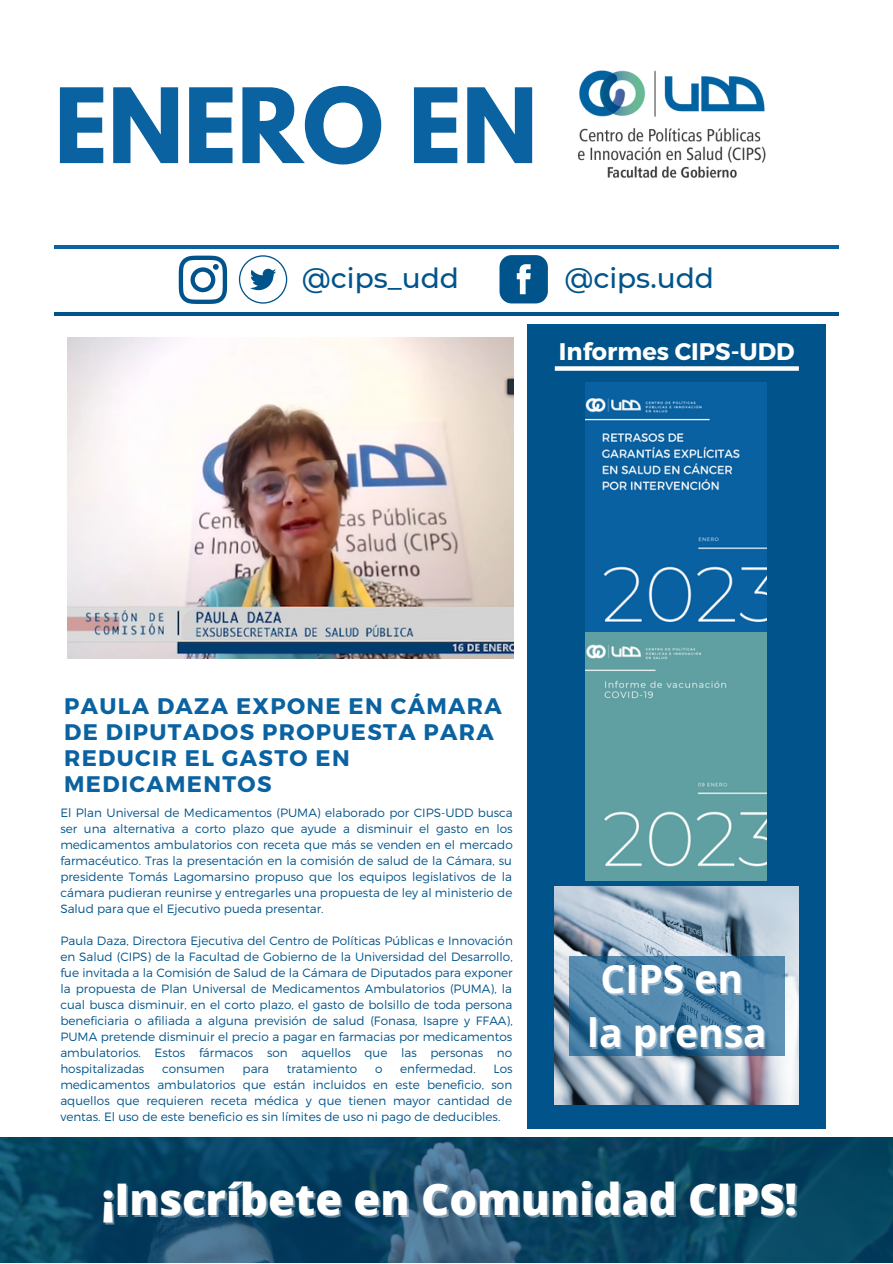
<style>
.page{position:relative;width:893px;height:1264px;background:#fff}
.page>*{position:absolute;margin:0;border:0;box-sizing:border-box;transform-origin:0 0}
.t1{font:700 91.8px "League Spartan";color:#0a62a1}
.t2{font:800 43.65px "Open Sans";color:#fff}
.t3{font:700 39px/54px "Open Sans";color:#fff;text-align:center}
.t4{font:500 28.05px "Montserrat";color:#01548b}
.t5{font:700 24px "Montserrat";color:#fff}
.t6{font:700 22.5px/25.8px "Montserrat";letter-spacing:.06em;color:#0a62a1}
.t7{font:300 12px/16px "Montserrat";color:#01548b;text-align:justify}
</style>
<div class="page">
<hr style="left:54px;top:245px;width:784px;height:3px;background:#0a62a1">
<hr style="left:54px;top:312px;width:784px;height:3px;background:#01548b">
<div style="left:527px;top:324px;width:298px;height:804px;background:#01548b"></div>
<img style="left:578px;top:70px;width:188px;height:108px">
<div style="left:554px;top:366px;width:244px;height:5px;background:#fff"></div>
<img style="left:0;top:1137px;width:892px;height:125px">
<svg style="left:179px;top:256px;width:48px;height:48px"></svg>
<svg style="left:239px;top:255px;width:48px;height:48px"></svg>
<svg style="left:499px;top:255px;width:49px;height:48px;background:#2b709e"></svg>
<img style="left:554px;top:886px;width:244px;height:218px">
<svg style="left:569px;top:956px;width:215px;height:99px;background:#477ea5"></svg>
<img style="left:585px;top:383px;width:181px;height:497px">
<img style="left:68px;top:338px;width:445px;height:320px">
<h1 class="t1" style="left:54px;top:80px;width:484px">ENERO EN</h1>
<h3 class="t4" style="left:302px;top:261px;width:159px">@cips_udd</h3>
<h3 class="t4" style="left:564px;top:261px;width:151px">@cips.udd</h3>
<h3 class="t5" style="left:559px;top:336px;width:237px">Informes CIPS-UDD</h3>
<h3 class="t6" style="left:64px;top:692px;width:439px">PAULA DAZA EXPONE EN CÁMARA<br>DE DIPUTADOS PROPUESTA PARA<br>REDUCIR EL GASTO EN<br>MEDICAMENTOS</h3>
<p class="t7" style="left:60px;top:804px;width:454px">El Plan Universal de Medicamentos (PUMA) elaborado por CIPS-UDD busca ser una alternativa a corto plazo que ayude a disminuir el gasto en los medicamentos ambulatorios con receta que más se venden en el mercado farmacéutico. Tras la presentación en la comisión de salud de la Cámara, su presidente Tomás Lagomarsino propuso que los equipos legislativos de la cámara pudieran reunirse y entregarles una propuesta de ley al ministerio de Salud para que el Ejecutivo pueda presentar.</p>
<p class="t7" style="left:60px;top:932px;width:454px">Paula Daza, Directora Ejecutiva del Centro de Políticas Públicas e Innovación en Salud (CIPS) de la Facultad de Gobierno de la Universidad del Desarrollo, fue invitada a la Comisión de Salud de la Cámara de Diputados para exponer la propuesta de Plan Universal de Medicamentos Ambulatorios (PUMA), la cual busca disminuir, en el corto plazo, el gasto de bolsillo de toda persona beneficiaria o afiliada a alguna previsión de salud (Fonasa, Isapre y FFAA), PUMA pretende disminuir el precio a pagar en farmacias por medicamentos ambulatorios. Estos fármacos son aquellos que las personas no hospitalizadas</p>
<p class="t7" style="left:162px;top:1060px;width:64px">consumen</p>
<p class="t7" style="left:242px;top:1060px;width:28px">para</p>
<p class="t7" style="left:287px;top:1060px;width:72px">tratamiento</p>
<p class="t7" style="left:375px;top:1060px;width:9px">o</p>
<p class="t7" style="left:400px;top:1060px;width:77px">enfermedad.</p>
<p class="t7" style="left:60px;top:1060px;width:453px;text-indent:433px">Los medicamentos ambulatorios que están incluidos en este beneficio, son aquellos que requieren receta médica y que tienen mayor cantidad de ventas. El uso de este beneficio es sin límites de uso ni pago de deducibles.</p>
<h3 class="t3" style="left:587px;top:950px;width:181px">CIPS en la prensa</h3>
<h2 class="t2" style="left:102px;top:1168px;width:697px">¡Inscríbete en Comunidad CIPS!</h2>
</div>
